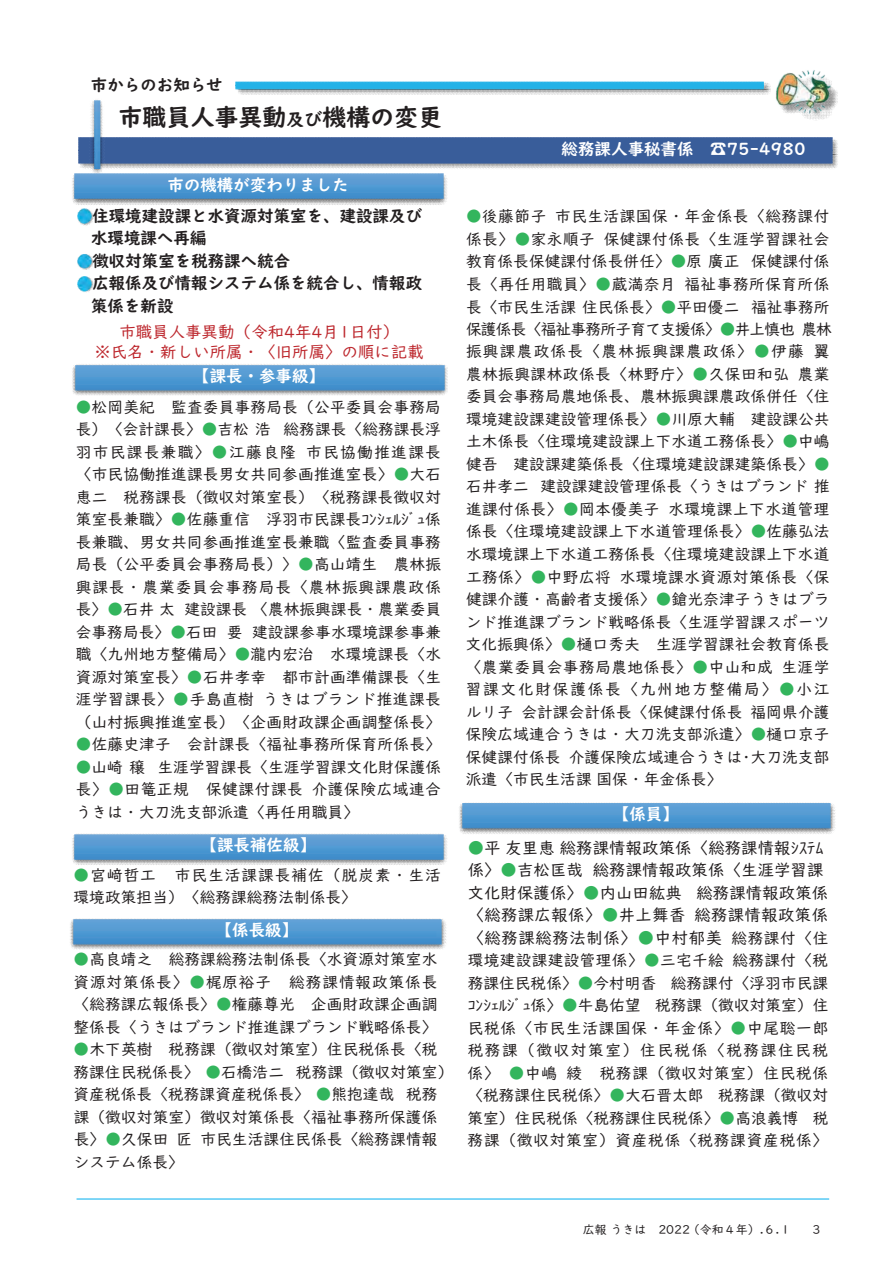
<style>
.page{position:relative;width:893px;height:1263px;background:#fff}
.page>*{position:absolute;margin:0;border:0;box-sizing:border-box;transform-origin:0 0}
.t1{font:24px "UD Digi Kyokasho NP B";color:#231f20}
.t2{font:16.35px/22.5px "UD Digi Kyokasho NP R";letter-spacing:.01em;color:#231f20}
.t3{font:16.35px/22.5px "UD Digi Kyokasho NP B";letter-spacing:.01em;color:#231f20}
.t4{font:16.35px "UD Digi Kyokasho NP B";letter-spacing:.01em;color:#fff}
.t5{font:16.35px/19.8px "UD Digi Kyokasho NP R";color:#bd272d;text-align:center}
.t6{font:15.6px/22.5px "UD Digi Kyokasho NP R";letter-spacing:.01em;color:#231f20;text-align:justify}
.t7{font:15.6px/22.5px "UD Digi Kyokasho NP R";letter-spacing:.055em;color:#231f20}
.t8{font:12px "UD Digi Kyokasho NP R";color:#231f20}
.s1{font-size:17.85px}
.s2{color:#33b55d}
.s3{font-size:15.6px}
</style>
<div class="page">
<img style="left:78px;top:137px;width:760px;height:32px">
<div style="left:78px;top:138px;width:754px;height:26px;background:#395d9a"></div>
<img style="left:807px;top:87px;width:31px;height:32px">
<img style="left:775px;top:70px;width:57px;height:48px">
<img style="left:235px;top:81px;width:529px;height:14px">
<img style="left:87px;top:100px;width:20px;height:69px">
<img style="left:95px;top:100px;width:5px;height:69px">
<img style="left:72px;top:364px;width:376px;height:31px">
<img style="left:75px;top:365px;width:369px;height:25px">
<img style="left:72px;top:833px;width:375px;height:32px">
<img style="left:75px;top:834px;width:368px;height:25px">
<img style="left:70px;top:918px;width:376px;height:31px">
<img style="left:73px;top:919px;width:369px;height:25px">
<img style="left:72px;top:169px;width:375px;height:36px">
<img style="left:75px;top:174px;width:368px;height:25px">
<img style="left:80px;top:213px;width:14px;height:13px">
<img style="left:77px;top:209px;width:15px;height:14px">
<img style="left:83px;top:257px;width:11px;height:13px">
<img style="left:77px;top:254px;width:15px;height:15px">
<img style="left:82px;top:280px;width:12px;height:12px">
<img style="left:77px;top:277px;width:15px;height:14px">
<img style="left:459px;top:802px;width:376px;height:32px">
<img style="left:462px;top:803px;width:369px;height:25px">
<hr style="left:77px;top:1199px;width:752px;height:1px;background:#00aeef">
<p class="t3" style="left:91px;top:74px;width:133px">市からのお知らせ</p>
<h1 class="t1" style="left:118px;top:103px;width:325px">市職員人事異動<span class="s1">及び</span>機構の変更</h1>
<p class="t4" style="left:168px;top:175px;width:183px">市の機構が変わりました</p>
<p class="t3" style="left:91px;top:205px;width:332px">住環境建設課と水資源対策室を、建設課及び水環境課へ再編<br>徴収対策室を税務課へ統合<br>広報係及び情報システム係を統合し、情報政策係を新設</p>
<p class="t5" style="left:94px;top:322px;width:331px">市職員人事異動（令和4年4月1日付）<br>※氏名・新しい所属・〈旧所属〉の順に記載</p>
<p class="t4" style="left:193px;top:366px;width:133px">【課長・参事級】</p>
<p class="t6" style="left:76px;top:396px;width:367px"><span class="s2">●</span>松岡美紀 監査委員事務局長（公平委員会事務局長）〈会計課長〉<span class="s2">●</span>吉松 浩 総務課長〈総務課長浮羽市民課長兼職〉<span class="s2">●</span>江藤良隆 市民協働推進課長〈市民協働推進課長男女共同参画推進室長〉<span class="s2">●</span>大石恵二 税務課長（徴収対策室長）〈税務課長徴収対策室長兼職〉<span class="s2">●</span>佐藤重信 浮羽市民課長ｺﾝｼｪﾙｼﾞｭ係長兼職、男女共同参画推進室長兼職〈監査委員事務局長（公平委員会事務局長）〉<span class="s2">●</span>高山靖生 農林振興課長・農業委員会事務局長〈農林振興課農政係長〉<span class="s2">●</span>石井 太 建設課長 〈農林振興課長・農業委員会事務局長〉<span class="s2">●</span>石田 要 建設課参事水環境課参事兼職〈九州地方整備局〉<span class="s2">●</span>瀧内宏治 水環境課長〈水資源対策室長〉<span class="s2">●</span>石井孝幸 都市計画準備課長〈生涯学習課長〉<span class="s2">●</span>手島直樹 うきはブランド推進課長（山村振興推進室長）〈企画財政課企画調整係長〉</p>
<p class="t6" style="left:76px;top:733px;width:367px"><span class="s2">●</span>佐藤史津子 会計課長〈福祉事務所保育所係長〉</p>
<p class="t6" style="left:76px;top:756px;width:367px"><span class="s2">●</span>山崎 穣 生涯学習課長〈生涯学習課文化財保護係長〉<span class="s2">●</span>田篭正規 保健課付課長介護保険広域連合うきは・大刀洗支部派遣〈再任用職員〉</p>
<p class="t4" style="left:201px;top:835px;width:117px">【課長補佐級】</p>
<p class="t7" style="left:74px;top:864px;width:369px"><span class="s2">●</span>宮﨑哲工 市民生活課課長補佐（脱炭素・生活環境政策担当）〈総務課総務法制係長〉</p>
<p class="t4" style="left:216px;top:920px;width:84px">【係長級】</p>
<p class="t6" style="left:74px;top:948px;width:365px"><span class="s2">●</span>高良靖之 総務課総務法制係長〈水資源対策室水資源対策係長〉<span class="s2">●</span>梶原裕子 総務課情報政策係長〈総務課広報係長〉<span class="s2">●</span>権藤尊光 企画財政課企画調整係長〈うきはブランド推進課ブランド戦略係長〉</p>
<p class="t6" style="left:74px;top:1038px;width:381px;text-align:left"><span class="s2">●</span>木下英樹 税務課（徴収対策室）住民税係長〈税務課住民税係長〉 <span class="s2">●</span>石橋浩二 税務課（徴収対策室）資産税係長〈税務課資産税係長〉 <span class="s2">●</span>熊抱達哉 税務課（徴収対策室）徴収対策係長〈福祉事務所保護係長〉<span class="s2">●</span>久保田 匠 市民生活課住民係長〈総務課情報システム係長〉</p>
<p class="t4" style="left:562px;top:139px;width:245px">総務課人事秘書係　☎75-4980</p>
<p class="t6" style="left:466px;top:205px;width:367px;text-align:left"><span class="s2">●</span>後藤節子市民生活課国保・年金係長〈総務課付係長〉<span class="s2">●</span>家永順子 保健課付係長〈生涯学習課社会教育係長保健課付係長併任〉<span class="s2">●</span>原 廣正 保健課付係長〈再任用職員〉<span class="s2">●</span>蔵満奈月 福祉事務所保育所係長〈市民生活課 住民係長〉<span class="s2">●</span>平田優二 福祉事務所保護係長〈福祉事務所子育て支援係〉<span class="s2">●</span>井上慎也 農林振興課農政係長〈農林振興課農政係〉<span class="s2">●</span>伊藤 翼農林振興課林政係長〈林野庁〉<span class="s2">●</span>久保田和弘 農業委員会事務局農地係長、農林振興課農政係併任〈住環境建設課建設管理係長〉<span class="s2">●</span>川原大輔 建設課公共土木係長〈住環境建設課上下水道工務係長〉<span class="s2">●</span>中嶋健吾 建設課建築係長〈住環境建設課建築係長〉<span class="s2">●</span>石井孝二 建設課建設管理係長〈うきはブランド 推進課付係長〉<span class="s2">●</span>岡本優美子 水環境課上下水道管理係長〈住環境建設課上下水道管理係長〉<span class="s2">●</span>佐藤弘法水環境課上下水道工務係長〈住環境建設課上下水道工務係〉<span class="s2">●</span>中野広将水環境課水資源対策係長〈保健課介護・高齢者支援係〉<span class="s2">●</span>鎗光奈津子うきはブランド推進課ブランド戦略係長〈生涯学習課スポーツ文化振興係〉<span class="s2">●</span>樋口秀夫 生涯学習課社会教育係長〈農業委員会事務局農地係長〉<span class="s2">●</span>中山和成 生涯学習課文化財保護係長〈九州地方整備局〉<span class="s2">●</span>小江ルリ子 会計課会計係長〈保健課付係長 福岡県介護保険広域連合うきは・大刀洗支部派遣〉<span class="s2">●</span>樋口京子保健課付係長 介護保険広域連合うきは･大刀洗支部派遣〈市民生活課 国保・年金係長〉</p>
<p class="t4" style="left:613px;top:804px;width:67px">【係員】</p>
<p class="t2" style="left:468px;top:836px;width:362px"><span class="s2">●</span>平 友里恵 総務課情報政策係〈総務課情報ｼｽﾃﾑ係〉<span class="s2">●</span>吉松匡哉 総務課情報政策係〈生涯学習課文化財保護係〉<span class="s2">●</span>内山田紘典 総務課情報政策係〈総務課広報係〉<span class="s2">●</span>井上舞香 総務課情報政策係〈総務課総務法制係〉<span class="s2">●</span>中村郁美 <span class="s3">総務課付〈住</span></p>
<p class="t6" style="left:468px;top:949px;width:362px">環境建設課建設管理係〉<span class="s2">●</span>三宅千絵 総務課付〈税務課住民税係〉<span class="s2">●</span>今村明香 総務課付〈浮羽市民課ｺﾝｼｪﾙｼﾞｭ係〉<span class="s2">●</span>牛島佑望 税務課（徴収対策室）住民税係〈市民生活課国保・年金係〉<span class="s2">●</span>中尾聡一郎税務課（徴収対策室）住民税係〈税務課住民税係〉 <span class="s2">●</span>中嶋 綾 税務課（徴収対策室）住民税係〈税務課住民税係〉<span class="s2">●</span>大石晋太郎 税務課（徴収対策室）住民税係〈税務課住民税係〉<span class="s2">●</span>高浪義博 税務課（徴収対策室）資産税係〈税務課資産税係〉</p>
<p class="t8" style="left:583px;top:1222px;width:210px">広報 うきは　2022 （令和４年）.６.１</p>
<p class="t8" style="left:812px;top:1222px;width:9px">3</p>
</div>
